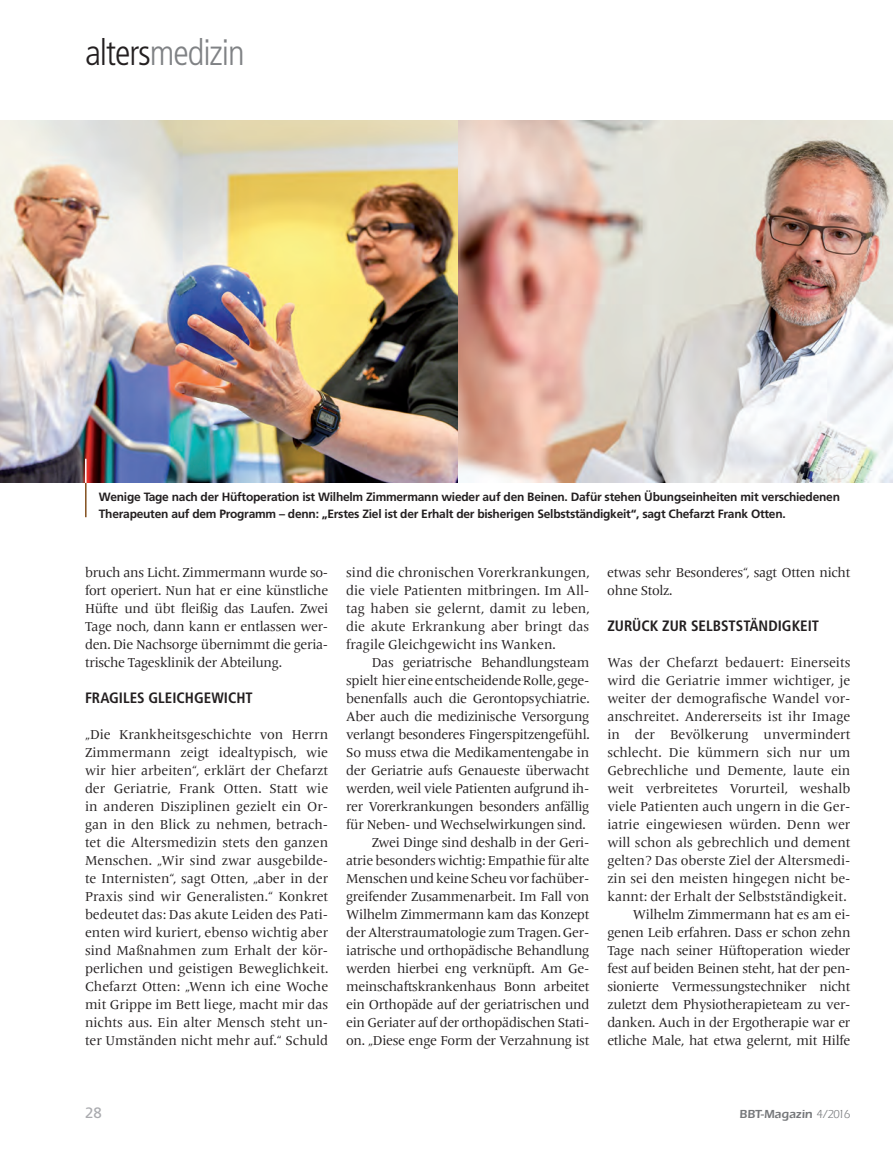
<style>
.page{position:relative;width:893px;height:1149px;background:#fff}
.page>*{position:absolute;margin:0;border:0;box-sizing:border-box;transform-origin:0 0}
.t1{font:300 condensed 36px "Frutiger LT Pro";letter-spacing:-.03em;color:#808285}
.t2{font:700 condensed 15px "Frutiger LT Pro";color:#231f20}
.t3{font:15px "Frutiger";color:#aaabaf}
.t4{font:13.5px/18px "Frutiger Serif LT Pro";letter-spacing:-.02em;color:#231f20;text-align:justify}
.t5{font:13.5px/18px "Frutiger Serif LT Pro";color:#231f20;text-align:right}
.t6{font:700 12px/16.5px "Frutiger";letter-spacing:-.02em;color:#231f20}
.t7{font:600 12px "ITC Eras LT";color:#76787b}
.s1{color:#231f20}
.s2{font-weight:400}
</style>
<div class="page">
<img style="left:0;top:120px;width:893px;height:363px">
<hr style="left:85px;top:483px;width:2px;height:34px;background:#835120">
<hr style="left:85px;top:458px;width:2px;height:25px;background:#fff">
<h1 class="t1" style="left:85px;top:32px;width:161px"><span class="s1">alters</span>medizin</h1>
<p class="t6" style="left:99px;top:488px;width:743px">Wenige Tage nach der Hüftoperation ist Wilhelm Zimmermann wieder auf den Beinen. Dafür stehen Übungseinheiten mit verschiedenen<br>Therapeuten auf dem Programm – denn: „Erstes Ziel ist der Erhalt der bisherigen Selbstständigkeit“, sagt Chefarzt Frank Otten.</p>
<p class="t4" style="left:85px;top:563px;width:245px">bruch ans Licht. Zimmermann wurde so&shy;fort operiert. Nun hat er eine künstliche Hüfte und übt fleißig das Laufen. Zwei Tage noch, dann kann er entlassen wer&shy;den. Die Nachsorge übernimmt die geria&shy;trische Tagesklinik der Abteilung.</p>
<p class="t2" style="left:85px;top:688px;width:169px">FRAGILES GLEICHGEWICHT</p>
<p class="t4" style="left:85px;top:725px;width:245px">„Die Krankheitsgeschichte von Herrn Zimmermann zeigt idealtypisch, wie wir hier arbeiten“, erklärt der Chefarzt der Geriatrie, Frank Otten. Statt wie in anderen Disziplinen gezielt ein Or&shy;gan in den Blick zu nehmen, betrach&shy;tet die Altersmedizin stets den ganzen Menschen. „Wir sind zwar ausgebilde&shy;te Internisten“, sagt Otten, „aber in der Praxis sind wir Generalisten.“ Konkret bedeutet das: Das akute Leiden des Pati&shy;enten wird kuriert, ebenso wichtig aber sind Maßnahmen zum Erhalt der kör&shy;perlichen und geistigen Beweglichkeit.<br>Chefarzt Otten: „Wenn ich eine Woche mit Grippe im Bett liege, macht mir das nichts aus. Ein alter Mensch steht un&shy;ter Umständen nicht mehr auf.“ Schuld</p>
<p class="t4" style="left:346px;top:563px;width:245px">sind die chronischen Vorerkrankungen, die viele Patienten mitbringen. Im All&shy;tag haben sie gelernt, damit zu leben, die akute Erkrankung aber bringt das fragile Gleichgewicht ins Wanken.</p>
<p class="t4" style="left:346px;top:653px;width:245px;text-align:right">Das geriatrische Behandlungsteam spielt hier eine entscheidende Rolle, gege&shy;benenfalls auch die Gerontopsychiatrie.<br>Aber auch die medizinische Versorgung verlangt besonderes Fingerspitzengefühl.<br>So muss etwa die Medikamentengabe in der Geriatrie aufs Genaueste überwacht werden, weil viele Patienten aufgrund ih&shy;rer Vorerkrankungen besonders anfällig für Neben- und Wechselwirkungen sind.<br>Zwei Dinge sind deshalb in der Geri&shy;atrie besonders wichtig: Empathie für alte Menschen und keine Scheu vor fachüber&shy;greifender Zusammenarbeit. Im Fall von Wilhelm Zimmermann kam das Konzept der Alterstraumatologie zum Tragen. Ger&shy;iatrische und orthopädische Behandlung werden hierbei eng verknüpft. Am Ge&shy;meinschaftskrankenhaus Bonn arbeitet ein Orthopäde auf der geriatrischen und ein Geriater auf der orthopädischen Stati&shy;on. „Diese enge Form der Verzahnung ist</p>
<p class="t4" style="left:607px;top:563px;width:245px">etwas sehr Besonderes“, sagt Otten nicht ohne Stolz.</p>
<p class="t2" style="left:607px;top:616px;width:213px">ZURÜCK ZUR SELBSTSTÄNDIGKEIT</p>
<p class="t5" style="left:607px;top:653px;width:245px">Was der Chefarzt bedauert: Einerseits wird die Geriatrie immer wichtiger, je weiter der demografische Wandel vor&shy;anschreitet. Andererseits ist ihr Image in der Bevölkerung unvermindert schlecht. Die kümmern sich nur um Gebrechliche und Demente, laute ein weit verbreitetes Vorurteil, weshalb viele Patienten auch ungern in die Ger&shy;iatrie eingewiesen würden. Denn wer will schon als gebrechlich und dement gelten? Das oberste Ziel der Altersmedi&shy;zin sei den meisten hingegen nicht be&shy;kannt: der Erhalt der Selbstständigkeit.<br>Wilhelm Zimmermann hat es am ei&shy;genen Leib erfahren. Dass er schon zehn Tage nach seiner Hüftoperation wieder fest auf beiden Beinen steht, hat der pen&shy;sionierte Vermessungstechniker nicht zuletzt dem Physiotherapieteam zu ver&shy;danken. Auch in der Ergotherapie war er etliche Male, hat etwa gelernt, mit Hilfe</p>
<p class="t3" style="left:85px;top:1103px;width:18px">28</p>
<p class="t7" style="left:739px;top:1106px;width:112px">BBT-Magazin <span class="s2">4/2016</span></p>
</div>
